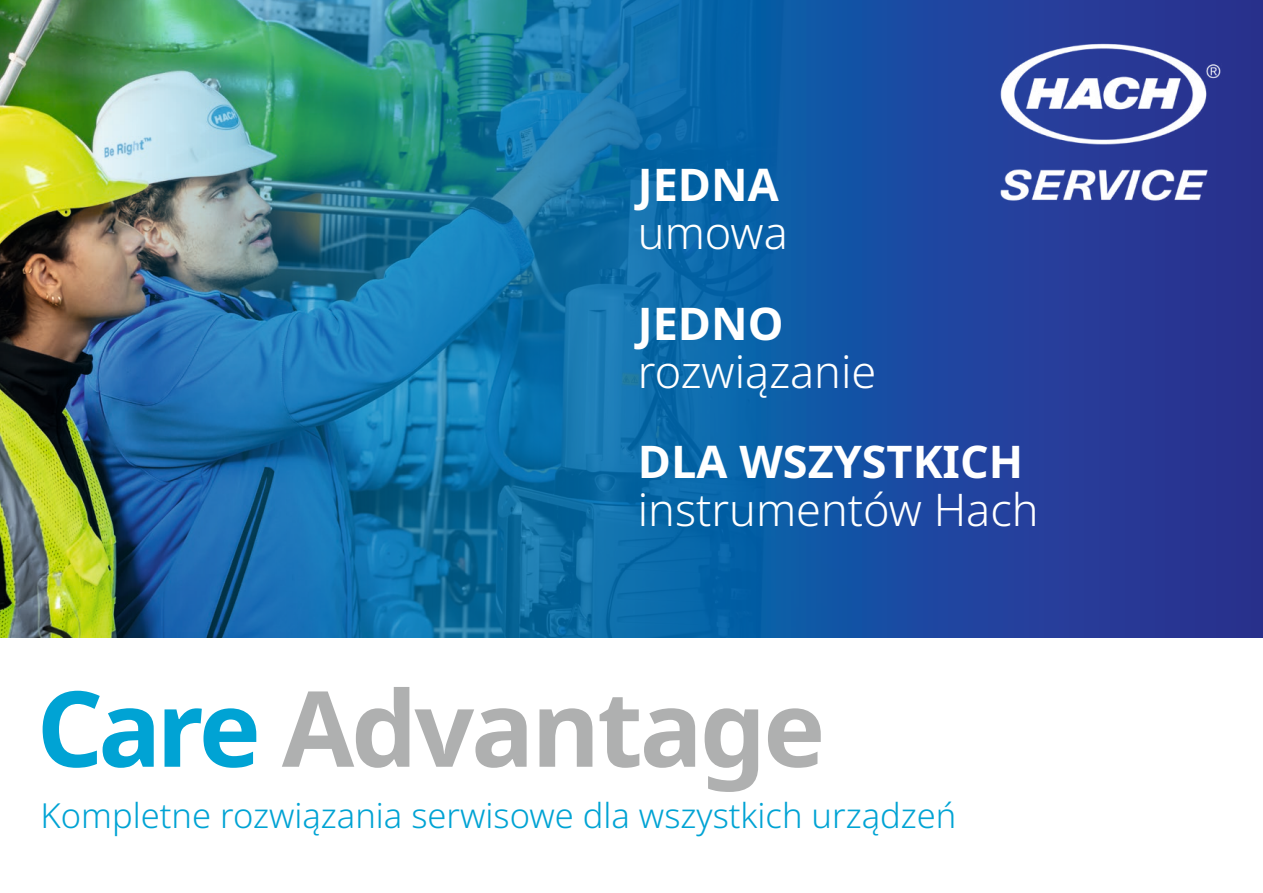
<style>
.page{position:relative;width:1263px;height:893px;background:#fff}
.page>*{position:absolute;margin:0;border:0;box-sizing:border-box;transform-origin:0 0}
.t1{font:300 45px "Noto Sans";color:#fff}
.t2{font:700 45px "Noto Sans";color:#fff}
.t3{font:300 34.5px "Noto Sans";color:#00a3d4}
</style>
<div class="page">
<svg style="left:851px;top:0;width:412px;height:638px"></svg>
<img style="left:0;top:0;width:851px;height:638px">
<svg style="left:282px;top:687px;width:539px;height:105px"></svg>
<svg style="left:43px;top:691px;width:213px;height:77px"></svg>
<img style="left:992px;top:34px;width:237px;height:176px">
<h1 class="t2" style="left:638px;top:153px;width:143px">JEDNA</h1>
<h1 class="t1" style="left:638px;top:201px;width:151px">umowa</h1>
<h1 class="t2" style="left:638px;top:292px;width:147px">JEDNO</h1>
<h1 class="t1" style="left:638px;top:340px;width:240px">rozwiązanie</h1>
<h1 class="t2" style="left:638px;top:430px;width:387px">DLA WSZYSTKICH</h1>
<h1 class="t1" style="left:638px;top:478px;width:402px">instrumentów Hach</h1>
<p class="t3" style="left:41px;top:791px;width:917px">Kompletne rozwiązania serwisowe dla wszystkich urządzeń</p>
</div>
